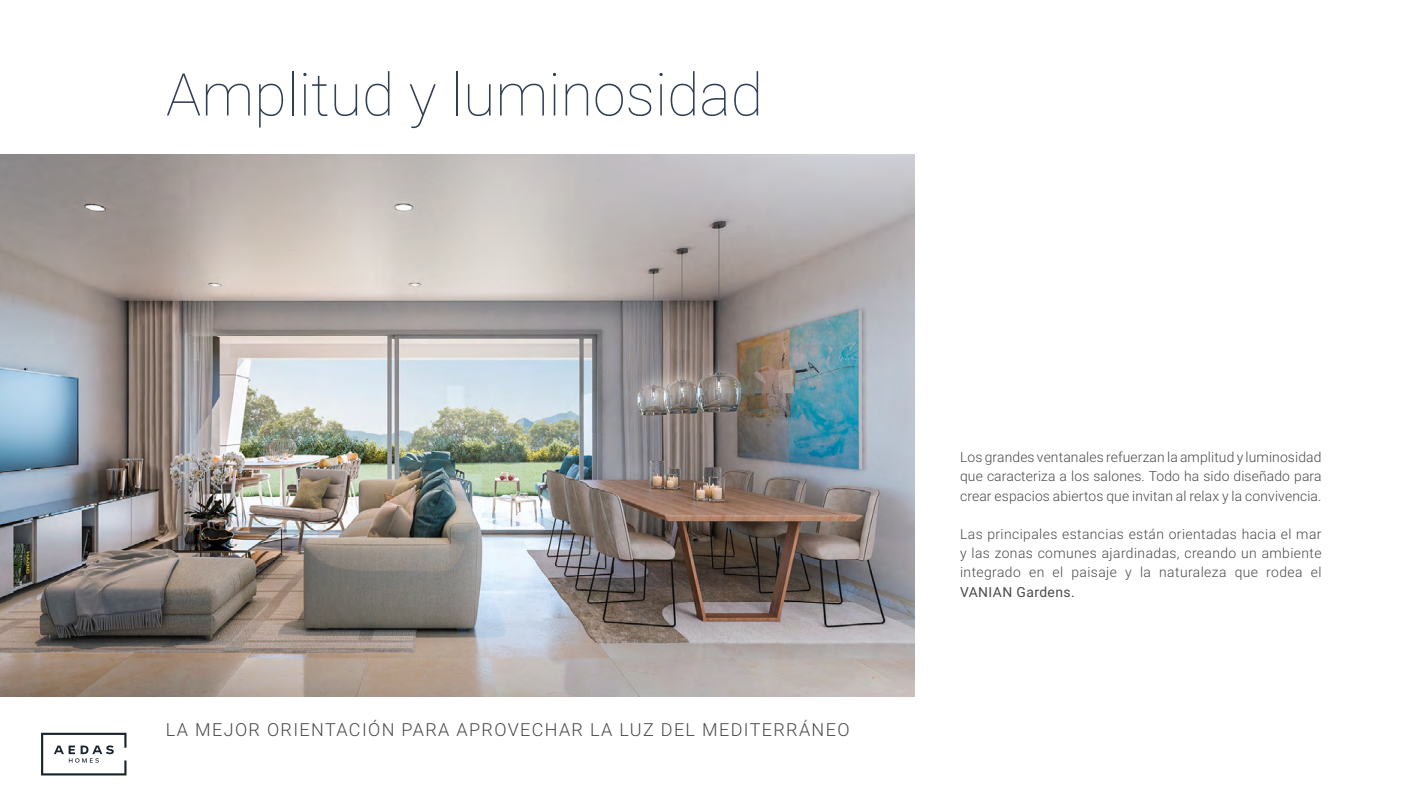
<style>
.page{position:relative;width:1404px;height:808px;background:#fff}
.page>*{position:absolute;margin:0;border:0;box-sizing:border-box;transform-origin:0 0}
.t1{font:100 59.1px "Roboto";color:#313f53}
.t2{font:300 18px "Roboto";letter-spacing:.075em;color:#4a4a4a}
.t3{font:300 13.8px/19.2px "Roboto";letter-spacing:.01em;color:#4a4a4a;text-align:justify}
.t4{font:13.8px "Roboto";letter-spacing:.03em;color:#4a4a4a}
</style>
<div class="page">
<img style="left:0;top:154px;width:914px;height:542px">
<svg style="left:41px;top:733px;width:85px;height:42px"></svg>
<h1 class="t1" style="left:166px;top:53px;width:598px">Amplitud y luminosidad</h1>
<h2 class="t2" style="left:166px;top:717px;width:685px">LA MEJOR ORIENTACIÓN PARA APROVECHAR LA LUZ DEL MEDITERRÁNEO</h2>
<p class="t3" style="left:960px;top:447px;width:363px">Los grandes ventanales refuerzan la amplitud y luminosidad que caracteriza a los salones. Todo ha sido diseñado para crear espacios abiertos que invitan al relax y la convivencia.</p>
<p class="t3" style="left:960px;top:524px;width:363px">Las principales estancias están orientadas hacia el mar y las zonas comunes ajardinadas, creando un ambiente integrado en el paisaje y la naturaleza que rodea el</p>
<p class="t4" style="left:960px;top:582px;width:116px">VANIAN Gardens.</p>
</div>
